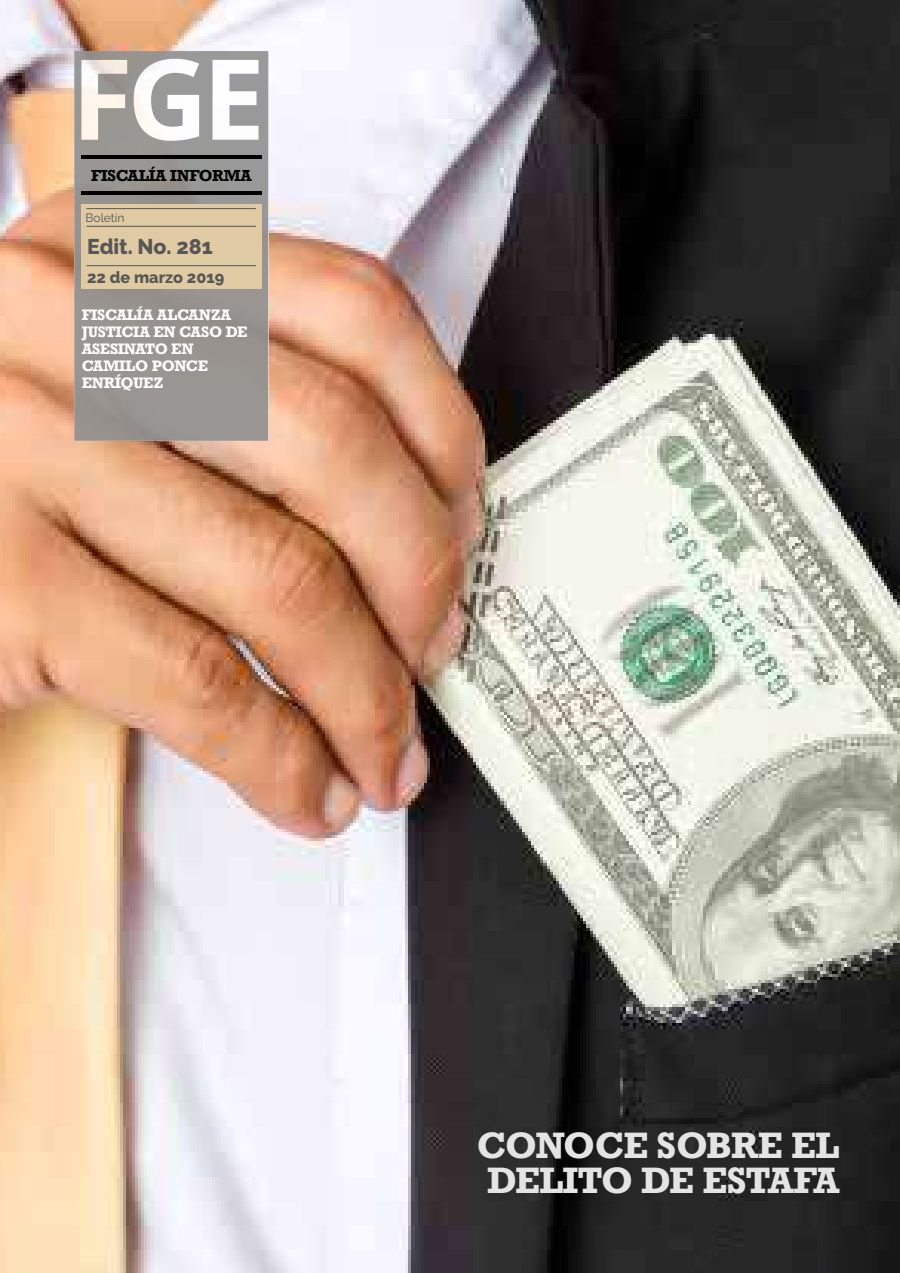
<style>
.page{position:relative;width:900px;height:1273px;background:#fff}
.page>*{position:absolute;margin:0;border:0;box-sizing:border-box;transform-origin:0 0}
.t1{font:700 34.5px/35.2px "Rockwell";letter-spacing:-.025em;color:#e4e4e4;text-align:center}
.t2{font:800 21.23px "Raleway";letter-spacing:-.005em;color:#575756}
.t3{font:800 16.27px "Raleway";color:#575756}
.t4{font:700 15px "Rockwell";letter-spacing:-.015em;color:#000}
.t5{font:700 14.25px/17.1px "Rockwell";letter-spacing:-.015em;color:#fff}
.t6{font:12px "Raleway";color:#575756}
</style>
<div class="page">
<img style="left:0;top:0;width:900px;height:1273px">
<svg style="left:74px;top:51px;width:194px;height:390px;background:#a4a19e"></svg>
<hr style="left:81px;top:155px;width:180px;height:3px;background:#000">
<hr style="left:81px;top:191px;width:180px;height:3px;background:#000">
<div style="left:81px;top:205px;width:180px;height:84px;background:#dfcaa3"></div>
<hr style="left:86px;top:208px;width:170px;height:1px;background:#575756">
<hr style="left:86px;top:266px;width:170px;height:1px;background:#575756">
<hr style="left:86px;top:226px;width:170px;height:1px;background:#575756">
<p class="t4" style="left:91px;top:165px;width:162px">FISCALÍA INFORMA</p>
<p class="t6" style="left:86px;top:211px;width:41px">Boletín</p>
<h2 class="t2" style="left:87px;top:234px;width:127px">Edit. No. 281</h2>
<p class="t3" style="left:87px;top:268px;width:139px">22 de marzo 2019</p>
<p class="t5" style="left:82px;top:306px;width:167px">FISCALÍA ALCANZA<br>JUSTICIA EN CASO DE<br>ASESINATO EN<br>CAMILO PONCE<br>ENRÍQUEZ</p>
<h1 class="t1" style="left:477px;top:1127px;width:364px">CONOCE SOBRE EL<br>DELITO DE ESTAFA</h1>
</div>
